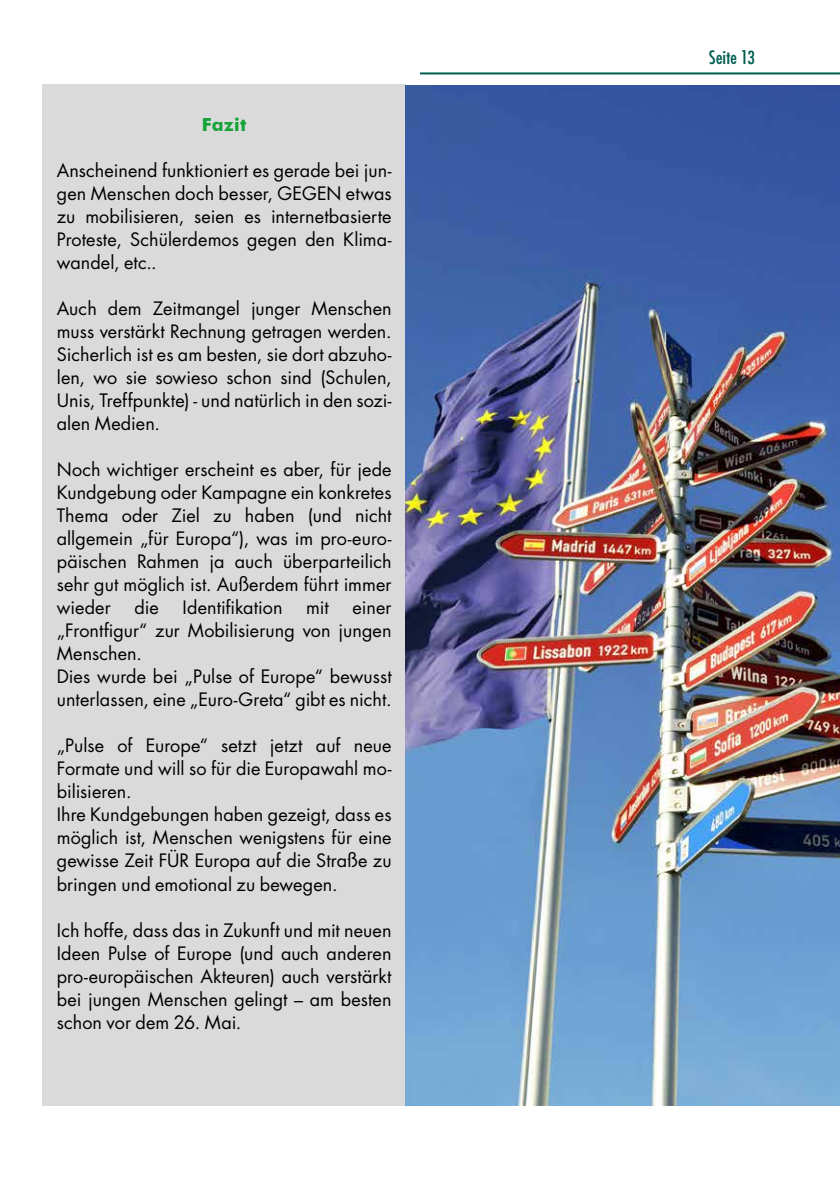
<style>
.page{position:relative;width:840px;height:1191px;background:#fff}
.page>*{position:absolute;margin:0;border:0;box-sizing:border-box;transform-origin:0 0}
.t1{font:18px/23px "Futura Std";letter-spacing:.005em;color:#000;text-align:justify}
.t2{font:condensed 18px "Futura";letter-spacing:.01em;color:#005e50}
.t3{font:700 18px "Futura BT";letter-spacing:.015em;color:#13a337}
</style>
<div class="page">
<hr style="left:420px;top:72px;width:419px;height:2px;background:#005e50">
<div style="left:42px;top:84px;width:363px;height:1022px;background:#dadada"></div>
<img style="left:405px;top:85px;width:434px;height:1021px">
<p class="t3" style="left:202px;top:114px;width:46px">Fazit</p>
<p class="t1" style="left:57px;top:159px;width:336px">Anscheinend funktioniert es gerade bei jun&shy;gen Menschen doch besser, GEGEN etwas zu mobilisieren, seien es internetbasierte Proteste, Schülerdemos gegen den Klima&shy;wandel, etc..</p>
<p class="t1" style="left:57px;top:297px;width:336px">Auch dem Zeitmangel junger Menschen muss verstärkt Rechnung getragen werden.<br>Sicherlich ist es am besten, sie dort abzuho&shy;len, wo sie sowieso schon sind (Schulen, Unis, Treffpunkte) - und natürlich in den sozi&shy;alen Medien.</p>
<p class="t1" style="left:57px;top:458px;width:336px">Noch wichtiger erscheint es aber, für jede Kundgebung oder Kampagne ein konkretes Thema oder Ziel zu haben (und nicht allgemein „für Europa“), was im pro-euro&shy;päischen Rahmen ja auch überparteilich sehr gut möglich ist. Außerdem führt immer wieder</p>
<p class="t1" style="left:134px;top:596px;width:26px">die</p>
<p class="t1" style="left:182px;top:596px;width:101px">Identifikation</p>
<p class="t1" style="left:306px;top:596px;width:24px">mit</p>
<p class="t1" style="left:57px;top:596px;width:336px;text-align:left;text-indent:295px">einer „Frontfigur“ zur Mobilisierung von jungen<br>Menschen.<br>Dies wurde bei „Pulse of Europe“ bewusst unterlassen, eine „Euro-Greta“ gibt es nicht.</p>
<p class="t1" style="left:57px;top:734px;width:336px;text-align:left">„Pulse of Europe“ setzt jetzt auf neue Formate und will so für die Europawahl mo&shy;bilisieren.<br>Ihre Kundgebungen haben gezeigt, dass es möglich ist, Menschen wenigstens für eine gewisse Zeit FÜR Europa auf die Straße zu bringen und emotional zu bewegen.</p>
<p class="t1" style="left:57px;top:918px;width:336px">Ich hoffe, dass das in Zukunft und mit neuen Ideen Pulse of Europe (und auch anderen pro-europäischen Akteuren) auch verstärkt bei jungen Menschen gelingt – am besten schon vor dem 26. Mai.</p>
<p class="t2" style="left:708px;top:46px;width:47px">Seite 13</p>
</div>
